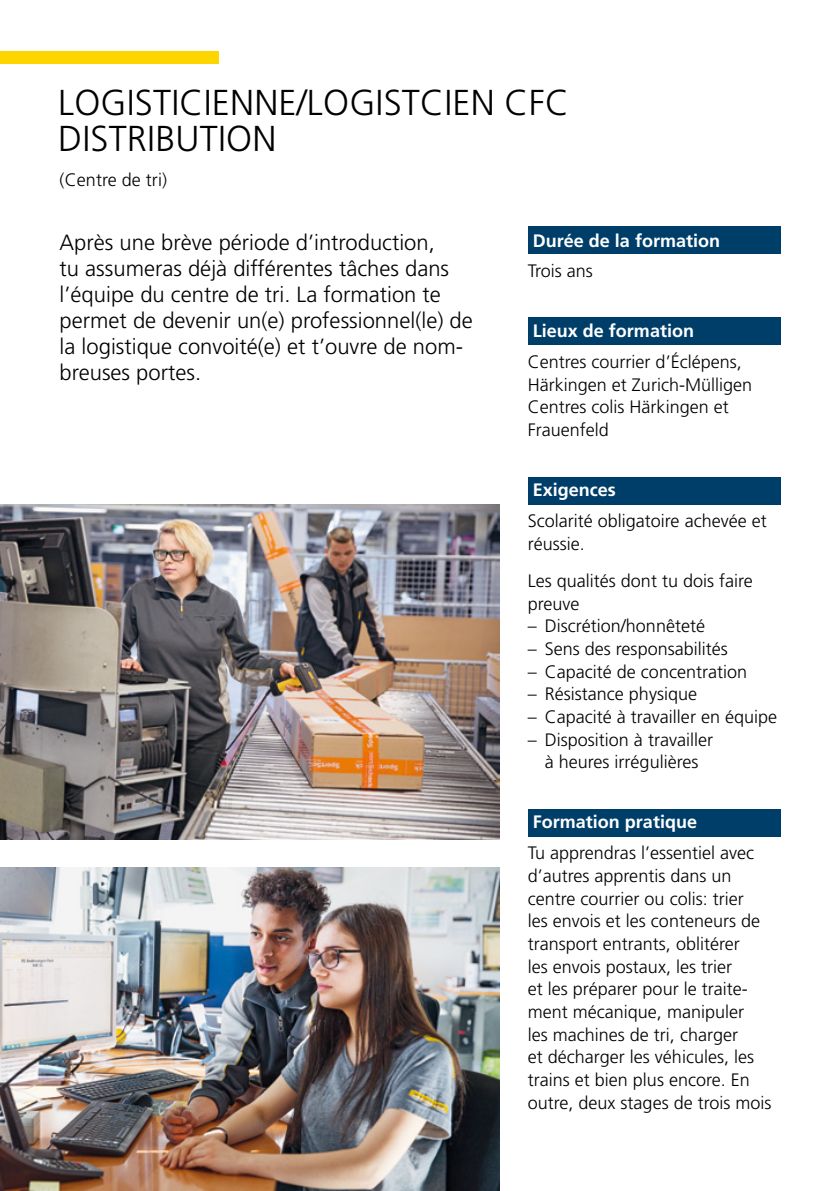
<style>
.page{position:relative;width:840px;height:1191px;background:#fff}
.page>*{position:absolute;margin:0;border:0;box-sizing:border-box;transform-origin:0 0}
.t1{font:300 36px/36px "Frutiger LT Std";letter-spacing:.005em;color:#000}
.t2{font:300 22px/26px "Frutiger";color:#000}
.t3{font:300 18px/22.6px "Frutiger";color:#000}
.t4{font:700 18px "Frutiger";color:#fff}
.t5{font:300 18px "Frutiger LT Std";letter-spacing:.005em;color:#000}
</style>
<div class="page">
<div style="left:527px;top:227px;width:253px;height:27px;background:#003e6a"></div>
<div style="left:527px;top:477px;width:253px;height:28px;background:#003e6a"></div>
<div style="left:527px;top:317px;width:253px;height:28px;background:#003e6a"></div>
<div style="left:527px;top:809px;width:253px;height:27px;background:#003e6a"></div>
<div style="left:0;top:51px;width:218px;height:12px;background:#ffd500"></div>
<img style="left:0;top:867px;width:499px;height:324px">
<img style="left:0;top:505px;width:499px;height:334px">
<h1 class="t1" style="left:58px;top:85px;width:512px">LOGISTICIENNE/LOGISTCIEN CFC<br>DISTRIBUTION</h1>
<p class="t5" style="left:60px;top:170px;width:109px">(Centre de tri)</p>
<p class="t2" style="left:60px;top:229px;width:414px">Après une brève période d’introduction,<br>tu assumeras déjà différentes tâches dans l’équipe du centre de tri. La formation te permet de devenir un(e) professionnel(le) de la logistique convoité(e) et t’ouvre de nom&shy;breuses portes.</p>
<p class="t4" style="left:532px;top:230px;width:189px">Durée de la formation</p>
<p class="t3" style="left:527px;top:260px;width:67px">Trois ans</p>
<p class="t4" style="left:532px;top:320px;width:163px">Lieux de formation</p>
<p class="t3" style="left:527px;top:350px;width:226px">Centres courrier d’Éclépens,<br>Härkingen et Zurich-Mülligen<br>Centres colis Härkingen et<br>Frauenfeld</p>
<p class="t4" style="left:532px;top:479px;width:85px">Exigences</p>
<p class="t3" style="left:527px;top:509px;width:240px">Scolarité obligatoire achevée et réussie.</p>
<p class="t3" style="left:527px;top:569px;width:226px">Les qualités dont tu dois faire preuve</p>
<p class="t3" style="left:527px;top:615px;width:179px">– Discrétion/honnêteté</p>
<p class="t3" style="left:527px;top:637px;width:201px">– Sens des responsabilités</p>
<p class="t3" style="left:527px;top:660px;width:221px">– Capacité de concentration</p>
<p class="t3" style="left:527px;top:683px;width:171px">– Résistance physique</p>
<p class="t3" style="left:527px;top:705px;width:251px">– Capacité à travailler en équipe</p>
<p class="t3" style="left:527px;top:728px;width:187px;text-align:center">– Disposition à travailler à heures irrégulières</p>
<p class="t4" style="left:532px;top:811px;width:166px">Formation pratique</p>
<p class="t3" style="left:527px;top:841px;width:245px">Tu apprendras l’essentiel avec d’autres apprentis dans un centre courrier ou colis: trier<br>les envois et les conteneurs de transport entrants, oblitérer<br>les envois postaux, les trier<br>et les préparer pour le traite&shy;ment mécanique, manipuler<br>les machines de tri, charger<br>et décharger les véhicules, les trains et bien plus encore. En outre, deux stages de trois mois</p>
</div>
